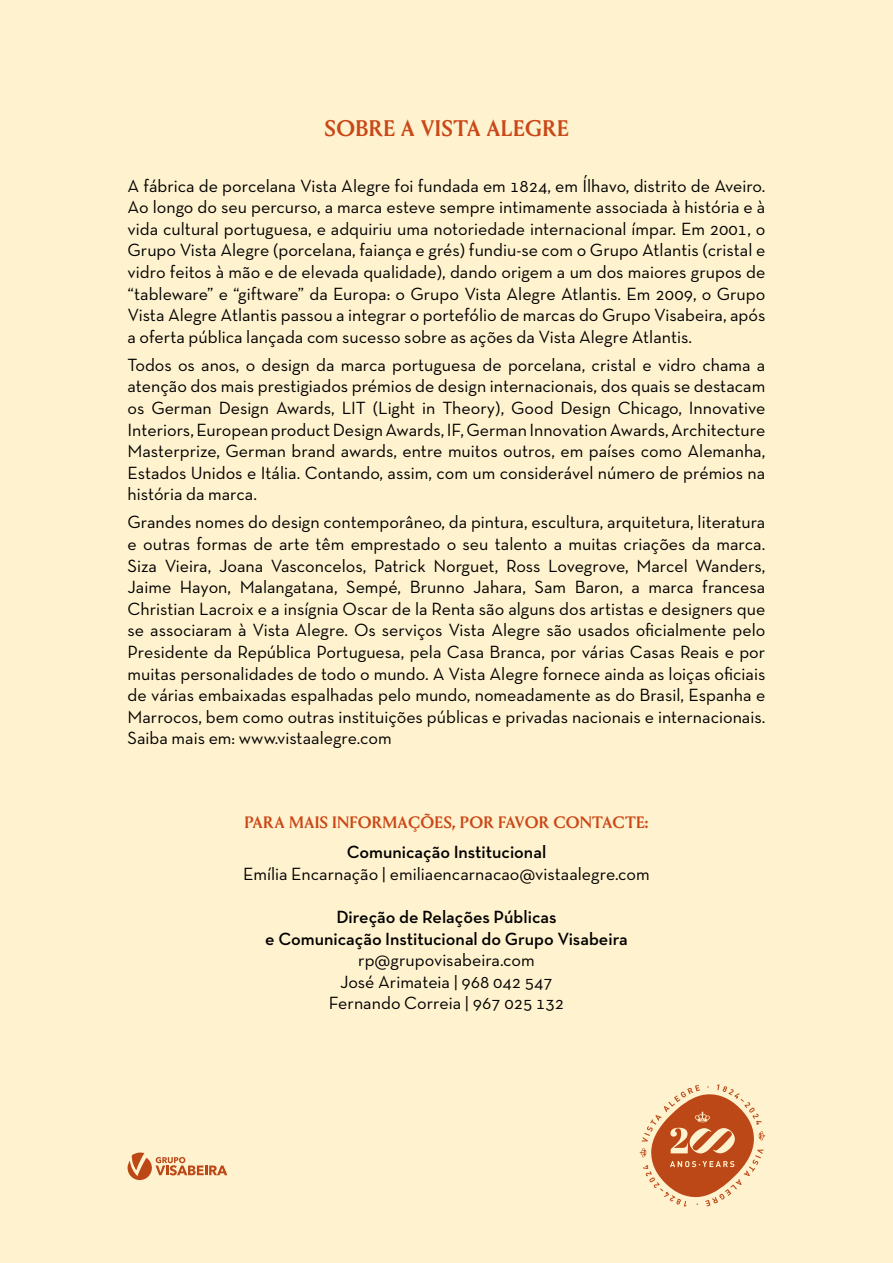
<style>
.page{position:relative;width:893px;height:1263px;background:#fff2ce}
.page>*{position:absolute;margin:0;border:0;box-sizing:border-box;transform-origin:0 0}
.t1{font:700 22.5px "Louize Display";letter-spacing:.045em;color:#ca4717}
.t2{font:18px/21.6px "Neutra Text TF";color:#000;text-align:justify}
.t3{font:600 18px/21.6px "Neutra Text TF";color:#000;text-align:center}
.t4{font:700 16.5px "Louize Display";letter-spacing:.045em;color:#ca4717}
</style>
<div class="page">
<svg style="left:640px;top:1084px;width:125px;height:122px"></svg>
<svg style="left:128px;top:1152px;width:99px;height:28px"></svg>
<p class="t1" style="left:325px;top:110px;width:245px">SOBRE A VISTA ALEGRE</p>
<p class="t2" style="left:128px;top:174px;width:639px">A fábrica de porcelana Vista Alegre foi fundada em 1824, em Ílhavo, distrito de Aveiro.<br>Ao longo do seu percurso, a marca esteve sempre intimamente associada à história e à vida cultural portuguesa, e adquiriu uma notoriedade internacional ímpar. Em 2001, o Grupo Vista Alegre (porcelana, faiança e grés) fundiu-se com o Grupo Atlantis (cristal e vidro feitos à mão e de elevada qualidade), dando origem a um dos maiores grupos de “tableware” e “giftware” da Europa: o Grupo Vista Alegre Atlantis. Em 2009, o Grupo Vista Alegre Atlantis passou a integrar o portefólio de marcas do Grupo Visabeira, após a oferta pública lançada com sucesso sobre as ações da Vista Alegre Atlantis.</p>
<p class="t2" style="left:128px;top:353px;width:639px">Todos os anos, o design da marca portuguesa de porcelana, cristal e vidro chama a atenção dos mais prestigiados prémios de design internacionais, dos quais se destacam os German Design Awards, LIT (Light in Theory), Good Design Chicago, Innovative Interiors, European product Design Awards, IF, German Innovation Awards, Architecture Masterprize, German brand awards, entre muitos outros, em países como Alemanha, Estados Unidos e Itália. Contando, assim, com um considerável número de prémios na história da marca.</p>
<p class="t2" style="left:128px;top:511px;width:639px">Grandes nomes do design contemporâneo, da pintura, escultura, arquitetura, literatura e outras formas de arte têm emprestado o seu talento a muitas criações da marca.<br>Siza Vieira, Joana Vasconcelos, Patrick Norguet, Ross Lovegrove, Marcel Wanders, Jaime Hayon, Malangatana, Sempé, Brunno Jahara, Sam Baron, a marca francesa Christian Lacroix e a insígnia Oscar de la Renta são alguns dos artistas e designers que se associaram à Vista Alegre. Os serviços Vista Alegre são usados oficialmente pelo Presidente da República Portuguesa, pela Casa Branca, por várias Casas Reais e por muitas personalidades de todo o mundo. A Vista Alegre fornece ainda as loiças oficiais de várias embaixadas espalhadas pelo mundo, nomeadamente as do Brasil, Espanha e Marrocos, bem como outras instituições públicas e privadas nacionais e internacionais.<br>Saiba mais em: www.vistaalegre.com</p>
<p class="t4" style="left:245px;top:810px;width:405px">PARA MAIS INFORMAÇÕES, POR FAVOR CONTACTE:</p>
<p class="t3" style="left:347px;top:841px;width:201px">Comunicação Institucional</p>
<p class="t2" style="left:243px;top:862px;width:408px">Emília Encarnação | emiliaencarnacao@vistaalegre.com</p>
<p class="t3" style="left:265px;top:906px;width:364px">Direção de Relações Públicas<br>e Comunicação Institucional do Grupo Visabeira</p>
<p class="t2" style="left:329px;top:949px;width:237px;text-align:center">rp@grupovisabeira.com<br>José Arimateia | 968 042 547<br>Fernando Correia | 967 025 132</p>
</div>
